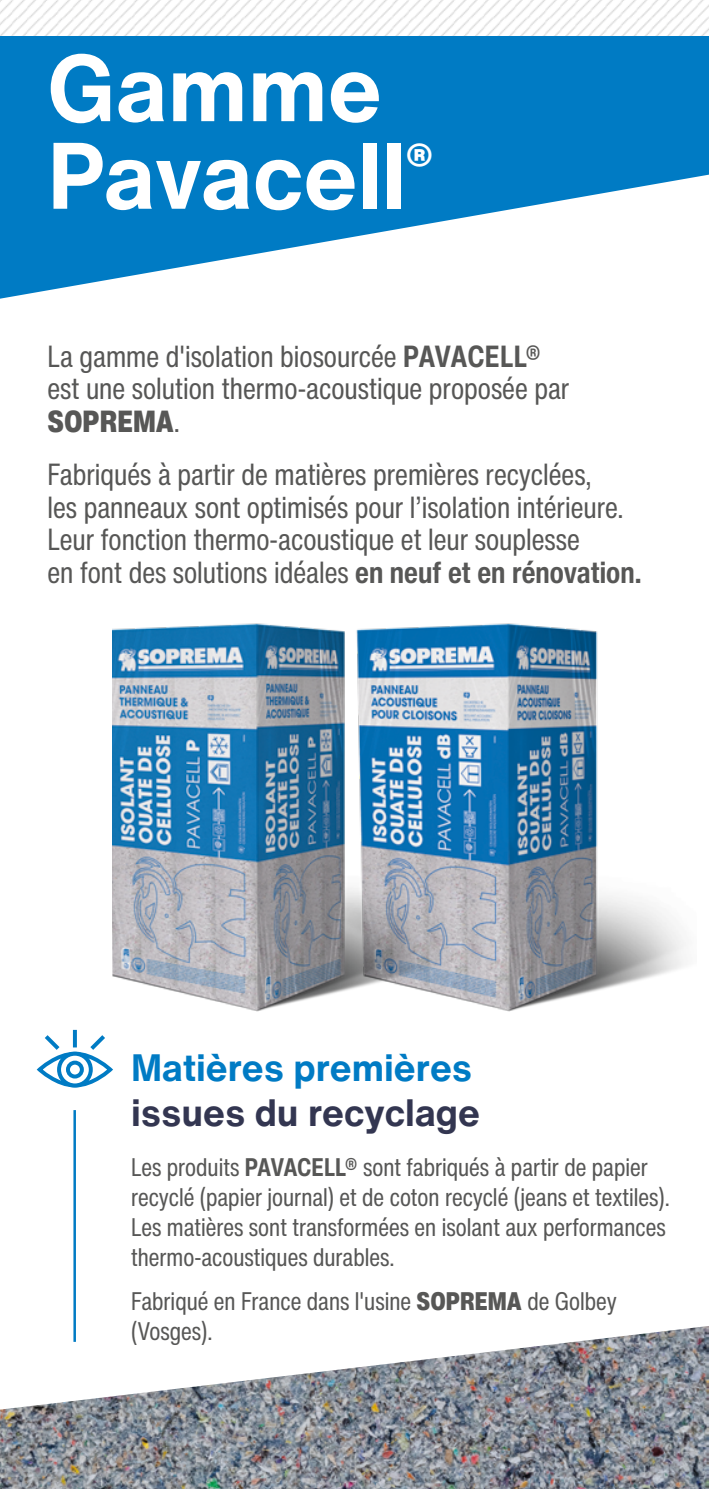
<style>
.page{position:relative;width:709px;height:1489px;background:#fff}
.page>*{position:absolute;margin:0;border:0;box-sizing:border-box;transform-origin:0 0}
.t1{font:700 92.5px/87.5px "Helvetica Now Text";color:#fff}
.t2{font:700 37.5px "Helvetica Now Text";color:#007bc4}
.t3{font:700 37.5px "Helvetica Now Text";color:#333651}
.t4{font:30px/32.5px "Helvetica Now Text Cn";color:#575756}
.t5{font:25px/30px "Helvetica Now Text Cn";color:#575756}
.s1{font-weight:700}
.s2{font-weight:900}
</style>
<div class="page">
<svg style="left:0;top:35px;width:709px;height:264px;fill:#007bc4"></svg>
<img style="left:0;top:0;width:709px;height:35px">
<hr style="left:73px;top:1109px;width:3px;height:232px;background:#007bc4">
<svg style="left:40px;top:1053px;width:70px;height:32px"></svg>
<div style="left:38px;top:1051px;width:74px;height:36px;border:4px solid #007bc4;border-radius:50%"></div>
<svg style="left:59px;top:1053px;width:32px;height:32px"></svg>
<div style="left:57px;top:1051px;width:36px;height:36px;border:4px solid #007bc4;border-radius:50%"></div>
<div style="left:68px;top:1062px;width:14px;height:14px;background:#fff;border-radius:50%"></div>
<div style="left:66px;top:1060px;width:18px;height:18px;border:4px solid #007bc4;border-radius:50%"></div>
<svg style="left:45px;top:1029px;width:60px;height:25px"></svg>
<img style="left:0;top:1325px;width:709px;height:163px">
<img style="left:470px;top:623px;width:216px;height:389px">
<img style="left:113px;top:623px;width:357px;height:389px">
<h1 class="t1" style="left:47px;top:45px;width:387px">Gamme<br>Pavacell<sup>®</sup></h1>
<p class="t4" style="left:47px;top:340px;width:523px">La gamme d'isolation biosourcée <span class="s1">PAVACELL® </span>est une solution thermo-acoustique proposée par<br><span class="s2">SOPREMA</span>.</p>
<p class="t4" style="left:47px;top:458px;width:595px">Fabriqués à partir de matières premières recyclées,<br>les panneaux sont optimisés pour l’isolation intérieure.<br>Leur fonction thermo-acoustique et leur souplesse<br>en font des solutions idéales <span class="s1">en neuf et en rénovation.</span></p>
<p class="t2" style="left:131px;top:1042px;width:342px">Matières premières</p>
<p class="t3" style="left:131px;top:1087px;width:350px">issues du recyclage</p>
<p class="t5" style="left:131px;top:1152px;width:540px">Les produits <span class="s1">PAVACELL®</span> sont fabriqués à partir de papier recyclé (papier journal) et de coton recyclé (jeans et textiles).<br>Les matières sont transformées en isolant aux performances thermo-acoustiques durables.</p>
<p class="t5" style="left:131px;top:1286px;width:487px">Fabriqué en France dans l'usine <span class="s2">SOPREMA</span> de Golbey (Vosges).</p>
</div>
